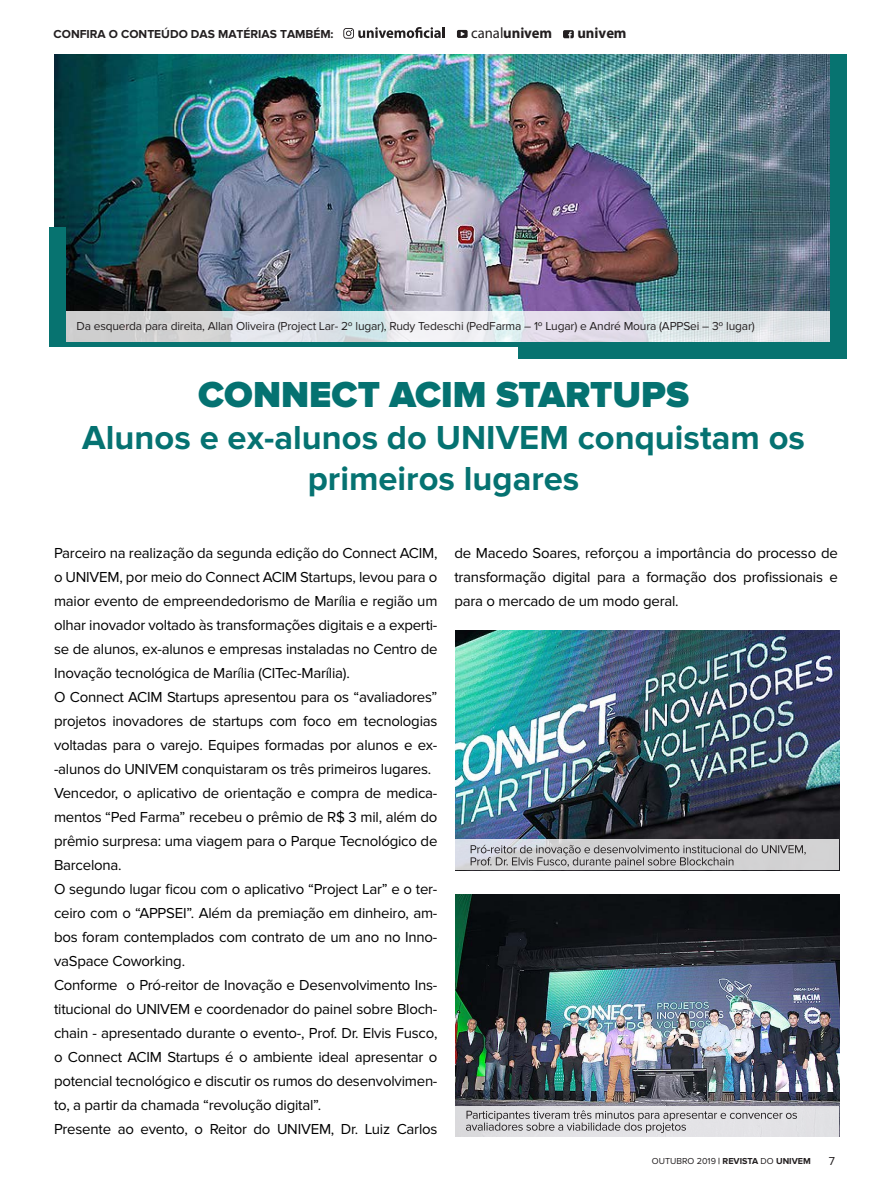
<style>
.page{position:relative;width:893px;height:1191px;background:#fff}
.page>*{position:absolute;margin:0;border:0;box-sizing:border-box;transform-origin:0 0}
.t1{font:900 37.5px "Proxima Nova";color:#057271}
.t2{font:700 34.5px/41.4px "Proxima Nova";color:#057271;text-align:center}
.t3{font:700 15.15px "Myriad Pro";color:#231f20}
.t4{font:15px/24px "Proxima Nova";letter-spacing:-.015em;color:#000;text-align:justify}
.t5{font:12px "Proxima Nova";letter-spacing:-.015em;color:#231f20}
.t6{font:700 12px "Proxima Nova";color:#231f20}
.t7{font:700 9px "Proxima Nova";color:#231f20}
.s1{font-weight:400}
</style>
<div class="page">
<svg style="left:457px;top:30px;width:11px;height:8px"></svg>
<svg style="left:563px;top:30px;width:11px;height:8px"></svg>
<svg style="left:343px;top:27px;width:102px;height:12px"></svg>
<img style="left:54px;top:54px;width:777px;height:257px">
<img style="left:456px;top:630px;width:383px;height:209px">
<img style="left:456px;top:894px;width:383px;height:212px">
<svg style="left:456px;top:839px;width:383px;height:31px;background:#d3d4d7"></svg>
<div style="left:456px;top:1106px;width:383px;height:31px;background:#e2e2e5"></div>
<svg style="left:66px;top:311px;width:765px;height:31px;background:#dde0e4"></svg>
<div style="left:519px;top:342px;width:320px;height:17px;background:#077370"></div>
<div style="left:52px;top:342px;width:469px;height:5px;background:#077370"></div>
<div style="left:831px;top:54px;width:16px;height:305px;background:#077370"></div>
<div style="left:49px;top:227px;width:17px;height:120px;background:#077370"></div>
<svg style="left:466px;top:1110px;width:331px;height:23px"></svg>
<svg style="left:471px;top:845px;width:335px;height:22px;background:#b5b4b6"></svg>
<p class="t7" style="left:303px;top:30px;width:4px">:</p>
<p class="t3" style="left:471px;top:23px;width:82px"><span class="s1">canal</span>univem</p>
<p class="t3" style="left:577px;top:23px;width:51px">univem</p>
<p class="t6" style="left:54px;top:27px;width:281px">CONFIRA O CONTEÚDO DAS MATÉRIAS TAMBÉM:</p>
<p class="t5" style="left:76px;top:319px;width:680px">Da esquerda para direita, Allan Oliveira (Project Lar- 2º lugar), Rudy Tedeschi (PedFarma – 1º Lugar) e André Moura (APPSei – 3º lugar)</p>
<p class="t1" style="left:198px;top:373px;width:492px">CONNECT ACIM STARTUPS</p>
<p class="t2" style="left:82px;top:417px;width:724px">Alunos e ex-alunos do UNIVEM conquistam os primeiros lugares</p>
<p class="t4" style="left:54px;top:541px;width:385px">Parceiro na realização da segunda edição do Connect ACIM, o UNIVEM, por meio do Connect ACIM Startups, levou para o maior evento de empreendedorismo de Marília e região um olhar inovador voltado às transformações digitais e a experti&shy;se de alunos, ex-alunos e empresas instaladas no Centro de Inovação tecnológica de Marília (CITec-Marília).</p>
<p class="t4" style="left:54px;top:685px;width:385px">O Connect ACIM Startups apresentou para os “avaliadores” projetos inovadores de startups com foco em tecnologias voltadas para o varejo. Equipes formadas por alunos e ex--alunos do UNIVEM conquistaram os três primeiros lugares.</p>
<p class="t4" style="left:54px;top:781px;width:385px">Vencedor, o aplicativo de orientação e compra de medica&shy;mentos “Ped Farma” recebeu o prêmio de R$ 3 mil, além do prêmio surpresa: uma viagem para o Parque Tecnológico de Barcelona.</p>
<p class="t4" style="left:54px;top:877px;width:385px">O segundo lugar ficou com o aplicativo “Project Lar” e o ter&shy;ceiro com o “APPSEI”. Além da premiação em dinheiro, am&shy;bos foram contemplados com contrato de um ano no Inno&shy;vaSpace Coworking.</p>
<p class="t4" style="left:54px;top:973px;width:385px">Conforme o Pró-reitor de Inovação e Desenvolvimento Ins&shy;titucional do UNIVEM e coordenador do painel sobre Bloch&shy;chain - apresentado durante o evento-, Prof. Dr. Elvis Fusco, o Connect ACIM Startups é o ambiente ideal apresentar o potencial tecnológico e discutir os rumos do desenvolvimen&shy;to, a partir da chamada “revolução digital”.</p>
<p class="t4" style="left:54px;top:1117px;width:385px">Presente ao evento, o Reitor do UNIVEM, Dr. Luiz Carlos</p>
<p class="t4" style="left:454px;top:541px;width:385px">de Macedo Soares, reforçou a importância do processo de transformação digital para a formação dos profissionais e para o mercado de um modo geral.</p>
<p class="t7" style="left:652px;top:1155px;width:160px"><span class="s1">OUTUBRO 2019</span> | REVISTA <span class="s1">DO</span> UNIVEM</p>
<p class="t5" style="left:829px;top:1154px;width:8px">7</p>
</div>
